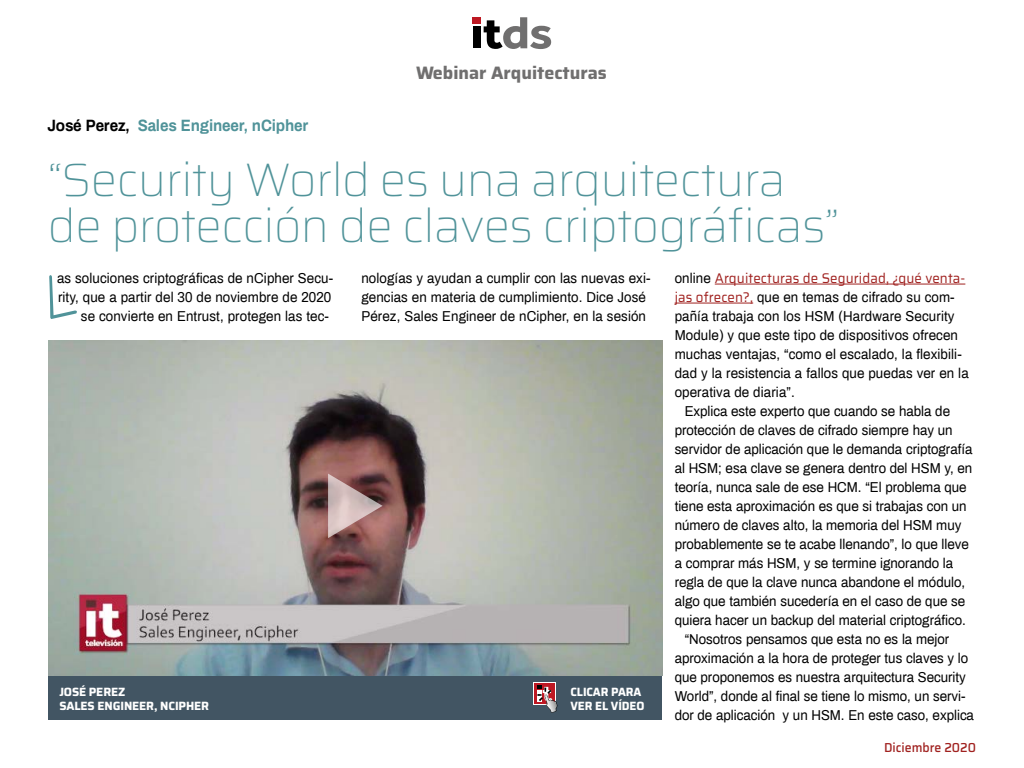
<style>
.page{position:relative;width:1024px;height:768px;background:#fff}
.page>*{position:absolute;margin:0;border:0;box-sizing:border-box;transform-origin:0 0}
.t1{font:100 47px/46px "Saira";letter-spacing:-.01em;color:#509399}
.t2{font:700 18px "Saira";color:#706f6f}
.t3{font:700 16px "Archivo";letter-spacing:-.01em;color:#509399;scale:.95 1}
.t4{font:14px/19px "Archivo";color:#000;scale:.95 1}
.t5{font:14px "Saira";letter-spacing:.01em;color:#a0211f;scale:.95 1}
.t6{font:500 13px "Saira";color:#a0211f;scale:.95 1}
.t7{font:700 12px/14.4px "Saira";letter-spacing:-.01em;color:#fff}
.t8{font:700 12px/14.4px "Saira";letter-spacing:-.01em;color:#fff;scale:.95 1}
.s1{color:#000}
.s2{font-family:"Archivo";color:#000}
.s3{font-family:"Saira";color:#a0211f}
</style>
<div class="page">
<div style="left:473px;top:17px;width:8px;height:6px;background:#bd1822"></div>
<div style="left:473px;top:26px;width:8px;height:22px;background:#000"></div>
<svg style="left:484px;top:17px;width:67px;height:32px"></svg>
<div style="left:48px;top:677px;width:614px;height:43px;background:#425563"></div>
<img style="left:48px;top:341px;width:614px;height:334px">
<svg style="left:328px;top:474px;width:55px;height:64px;background:#a88685"></svg>
<div style="left:533px;top:682px;width:22px;height:22px;background:#fff"></div>
<div style="left:534px;top:683px;width:21px;height:21px;background:#be1823"></div>
<svg style="left:537px;top:685px;width:20px;height:28px"></svg>
<svg style="left:49px;top:275px;width:28px;height:44px"></svg>
<hr style="left:715px;top:284px;width:250px;height:1px;background:#a0211f">
<hr style="left:675px;top:303px;width:78px;height:1px;background:#a0211f">
<p class="t2" style="left:416px;top:59px;width:192px">Webinar Arquitecturas</p>
<p class="t3" style="left:48px;top:114px;width:276px"><span class="s1">José Perez,</span> Sales Engineer, nCipher</p>
<h1 class="t1" style="left:48px;top:155px;width:793px">“Security World es una arquitectura de protección de claves criptográficas”</h1>
<p class="t4" style="left:361px;top:268px;width:306px">nologías y ayudan a cumplir con las nuevas exi&shy;gencias en materia de cumplimiento. Dice José<br>Pérez, Sales Engineer de nCipher, en la sesión</p>
<p class="t5" style="left:675px;top:268px;width:308px"><span class="s2">online</span> Arquitecturas de Seguridad, ¿qué venta-</p>
<p class="t4" style="left:57px;top:268px;width:292px">as soluciones criptográficas de nCipher Secu-</p>
<p class="t4" style="left:58px;top:287px;width:289px">rity, que a partir del 30 de noviembre de 2020</p>
<p class="t4" style="left:81px;top:306px;width:262px">se convierte en Entrust, protegen las tec-</p>
<p class="t4" style="left:675px;top:287px;width:311px"><span class="s3">jas ofrecen?,</span> que en temas de cifrado su com&shy;pañía trabaja con los HSM (Hardware Security Module) y que este tipo de dispositivos ofrecen muchas ventajas, “como el escalado, la flexibili&shy;dad y la resistencia a fallos que puedas ver en la operativa de diaria”.</p>
<p class="t4" style="left:685px;top:401px;width:281px">Explica este experto que cuando se habla de</p>
<p class="t4" style="left:675px;top:420px;width:294px">protección de claves de cifrado siempre hay un</p>
<p class="t4" style="left:675px;top:439px;width:315px">servidor de aplicación que le demanda criptografía</p>
<p class="t4" style="left:675px;top:458px;width:315px">al HSM; esa clave se genera dentro del HSM y, en</p>
<p class="t4" style="left:675px;top:477px;width:309px">teoría, nunca sale de ese HCM. “El problema que</p>
<p class="t4" style="left:675px;top:496px;width:309px">tiene esta aproximación es que si trabajas con un</p>
<p class="t4" style="left:675px;top:515px;width:303px">número de claves alto, la memoria del HSM muy</p>
<p class="t4" style="left:675px;top:534px;width:311px">probablemente se te acabe llenando”, lo que lleve</p>
<p class="t4" style="left:675px;top:553px;width:295px">a comprar más HSM, y se termine ignorando la</p>
<p class="t4" style="left:675px;top:572px;width:307px">regla de que la clave nunca abandone el módulo,</p>
<p class="t4" style="left:675px;top:591px;width:307px">algo que también sucedería en el caso de que se</p>
<p class="t4" style="left:675px;top:610px;width:308px">quiera hacer un backup del material criptográfico.</p>
<p class="t4" style="left:685px;top:629px;width:280px">“Nosotros pensamos que esta no es la mejor</p>
<p class="t4" style="left:675px;top:648px;width:310px">aproximación a la hora de proteger tus claves y lo</p>
<p class="t4" style="left:675px;top:667px;width:308px">que proponemos es nuestra arquitectura Security</p>
<p class="t4" style="left:675px;top:686px;width:308px">World”, donde al final se tiene lo mismo, un servi-</p>
<p class="t4" style="left:675px;top:705px;width:317px">dor de aplicación y un HSM. En este caso, explica</p>
<p class="t7" style="left:59px;top:684px;width:151px">JOSÉ PEREZ<br>SALES ENGINEER, NCIPHER</p>
<p class="t8" style="left:571px;top:684px;width:79px">CLICAR PARA<br>VER EL VÍDEO</p>
<p class="t6" style="left:884px;top:738px;width:98px">Diciembre 2020</p>
</div>
